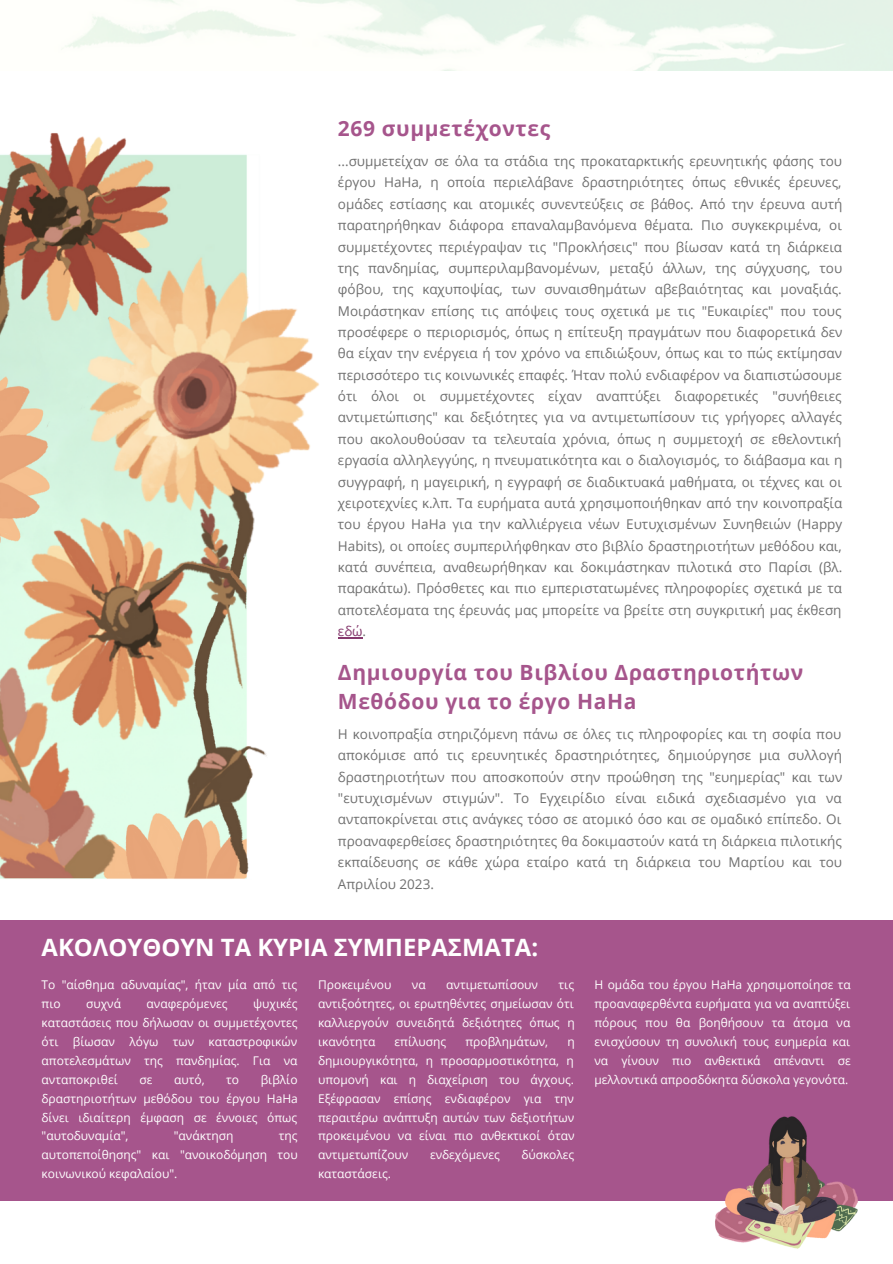
<style>
.page{position:relative;width:893px;height:1264px;background:#fff}
.page>*{position:absolute;margin:0;border:0;box-sizing:border-box;transform-origin:0 0}
.t1{font:700 23.85px "Open Sans";color:#fff}
.t2{font:700 21px/29.2px "Open Sans";letter-spacing:.03em;color:#a6558c}
.t3{font:13.5px/21.3px "Open Sans";color:#6f6f6f;text-align:justify}
.t4{font:12px/19px "Open Sans";color:#fff;text-align:justify}
.s1{color:#863a6e}
</style>
<div class="page">
<div style="left:0;top:920px;width:892px;height:280px;background:#a6558c"></div>
<img style="left:0;top:133px;width:352px;height:746px">
<img style="left:706px;top:1116px;width:162px;height:133px">
<h2 class="t2" style="left:338px;top:113px;width:214px">269 συμμετέχοντες</h2>
<p class="t3" style="left:338px;top:150px;width:506px">...συμμετείχαν σε όλα τα στάδια της προκαταρκτικής ερευνητικής φάσης του έργου HaHa, η οποία περιελάβανε δραστηριότητες όπως εθνικές έρευνες, ομάδες εστίασης και ατομικές συνεντεύξεις σε βάθος. Από την έρευνα αυτή παρατηρήθηκαν διάφορα επαναλαμβανόμενα θέματα. Πιο συγκεκριμένα, οι συμμετέχοντες περιέγραψαν τις "Προκλήσεις" που βίωσαν κατά τη διάρκεια της πανδημίας, συμπεριλαμβανομένων, μεταξύ άλλων, της σύγχυσης, του φόβου, της καχυποψίας, των συναισθημάτων αβεβαιότητας και μοναξιάς.<br>Μοιράστηκαν επίσης τις απόψεις τους σχετικά με τις "Ευκαιρίες" που τους προσέφερε ο περιορισμός, όπως η επίτευξη πραγμάτων που διαφορετικά δεν θα είχαν την ενέργεια ή τον χρόνο να επιδιώξουν, όπως και το πώς εκτίμησαν περισσότερο τις κοινωνικές επαφές. Ήταν πολύ ενδιαφέρον να διαπιστώσουμε ότι όλοι οι συμμετέχοντες είχαν αναπτύξει διαφορετικές "συνήθειες αντιμετώπισης" και δεξιότητες για να αντιμετωπίσουν τις γρήγορες αλλαγές που ακολουθούσαν τα τελευταία χρόνια, όπως η συμμετοχή σε εθελοντική εργασία αλληλεγγύης, η πνευματικότητα και ο διαλογισμός, το διάβασμα και η συγγραφή, η μαγειρική, η εγγραφή σε διαδικτυακά μαθήματα, οι τέχνες και οι χειροτεχνίες κ.λπ. Τα ευρήματα αυτά χρησιμοποιήθηκαν από την κοινοπραξία του έργου HaHa για την καλλιέργεια νέων Ευτυχισμένων Συνηθειών (Happy Habits), οι οποίες συμπεριλήφθηκαν στο βιβλίο δραστηριοτήτων μεθόδου και, κατά συνέπεια, αναθεωρήθηκαν και δοκιμάστηκαν πιλοτικά στο Παρίσι (βλ. παρακάτω). Πρόσθετες και πιο εμπεριστατωμένες πληροφορίες σχετικά με τα αποτελέσματα της έρευνάς μας μπορείτε να βρείτε στη συγκριτική μας έκθεση <span class="s1">εδώ</span>.</p>
<h2 class="t2" style="left:338px;top:657px;width:467px">Δημιουργία του Βιβλίου Δραστηριοτήτων<br>Μεθόδου για το έργο HaHa</h2>
<p class="t3" style="left:338px;top:723px;width:506px">Η κοινοπραξία στηριζόμενη πάνω σε όλες τις πληροφορίες και τη σοφία που αποκόμισε από τις ερευνητικές δραστηριότητες, δημιούργησε μια συλλογή δραστηριοτήτων που αποσκοπούν στην προώθηση της "ευημερίας" και των "ευτυχισμένων στιγμών". Το Εγχειρίδιο είναι ειδικά σχεδιασμένο για να ανταποκρίνεται στις ανάγκες τόσο σε ατομικό όσο και σε ομαδικό επίπεδο. Οι προαναφερθείσες δραστηριότητες θα δοκιμαστούν κατά τη διάρκεια πιλοτικής εκπαίδευσης σε κάθε χώρα εταίρο κατά τη διάρκεια του Μαρτίου και του Απριλίου 2023.</p>
<h1 class="t1" style="left:42px;top:930px;width:498px">ΑΚΟΛΟΥΘΟΥΝ ΤΑ ΚΥΡΙΑ ΣΥΜΠΕΡΑΣΜΑΤΑ:</h1>
<p class="t4" style="left:318px;top:974px;width:75px">Προκειμένου</p>
<p class="t4" style="left:412px;top:974px;width:15px">να</p>
<p class="t4" style="left:446px;top:974px;width:93px">αντιμετωπίσουν</p>
<p class="t4" style="left:42px;top:974px;width:257px">Το "αίσθημα αδυναμίας", ήταν μία από τις πιο</p>
<p class="t4" style="left:318px;top:974px;width:258px;text-indent:240px">τις αντιξοότητες, οι ερωτηθέντες σημείωσαν ότι καλλιεργούν συνειδητά δεξιότητες όπως η ικανότητα</p>
<p class="t4" style="left:42px;top:993px;width:257px;text-indent:211px">ψυχικές καταστάσεις που δήλωσαν οι συμμετέχοντες ότι βίωσαν λόγω των καταστροφικών αποτελεσμάτων της πανδημίας. Για να ανταποκριθεί</p>
<p class="t4" style="left:86px;top:993px;width:36px">συχνά</p>
<p class="t4" style="left:147px;top:993px;width:82px">αναφερόμενες</p>
<p class="t4" style="left:394px;top:1031px;width:53px">επίλυσης</p>
<p class="t4" style="left:465px;top:1031px;width:84px">προβλημάτων,</p>
<p class="t4" style="left:318px;top:1031px;width:258px;text-indent:249px">η δημιουργικότητα, η προσαρμοστικότητα, η υπομονή και η διαχείριση του άγχους.<br>Εξέφρασαν επίσης ενδιαφέρον για την περαιτέρω ανάπτυξη αυτών των δεξιοτήτων προκειμένου να είναι πιο ανθεκτικοί όταν αντιμετωπίζουν</p>
<p class="t4" style="left:42px;top:1069px;width:258px;text-indent:219px">βιβλίο δραστηριοτήτων μεθόδου του έργου HaHa δίνει ιδιαίτερη έμφαση σε έννοιες όπως "αυτοδυναμία",</p>
<p class="t4" style="left:139px;top:1069px;width:15px">σε</p>
<p class="t4" style="left:174px;top:1069px;width:32px">αυτό,</p>
<p class="t4" style="left:226px;top:1069px;width:14px">το</p>
<p class="t4" style="left:174px;top:1126px;width:61px">"ανάκτηση</p>
<p class="t4" style="left:42px;top:1126px;width:258px;text-indent:237px">της αυτοπεποίθησης" και "ανοικοδόμηση του κοινωνικού κεφαλαίου".</p>
<p class="t4" style="left:430px;top:1145px;width:71px">ενδεχόμενες</p>
<p class="t4" style="left:521px;top:1145px;width:54px">δύσκολες</p>
<p class="t4" style="left:318px;top:1164px;width:74px">καταστάσεις.</p>
<p class="t4" style="left:594px;top:974px;width:258px">Η ομάδα του έργου HaHa χρησιμοποίησε τα προαναφερθέντα ευρήματα για να αναπτύξει πόρους που θα βοηθήσουν τα άτομα να ενισχύσουν τη συνολική τους ευημερία και να γίνουν πιο ανθεκτικά απέναντι σε μελλοντικά απροσδόκητα δύσκολα γεγονότα.</p>
</div>
